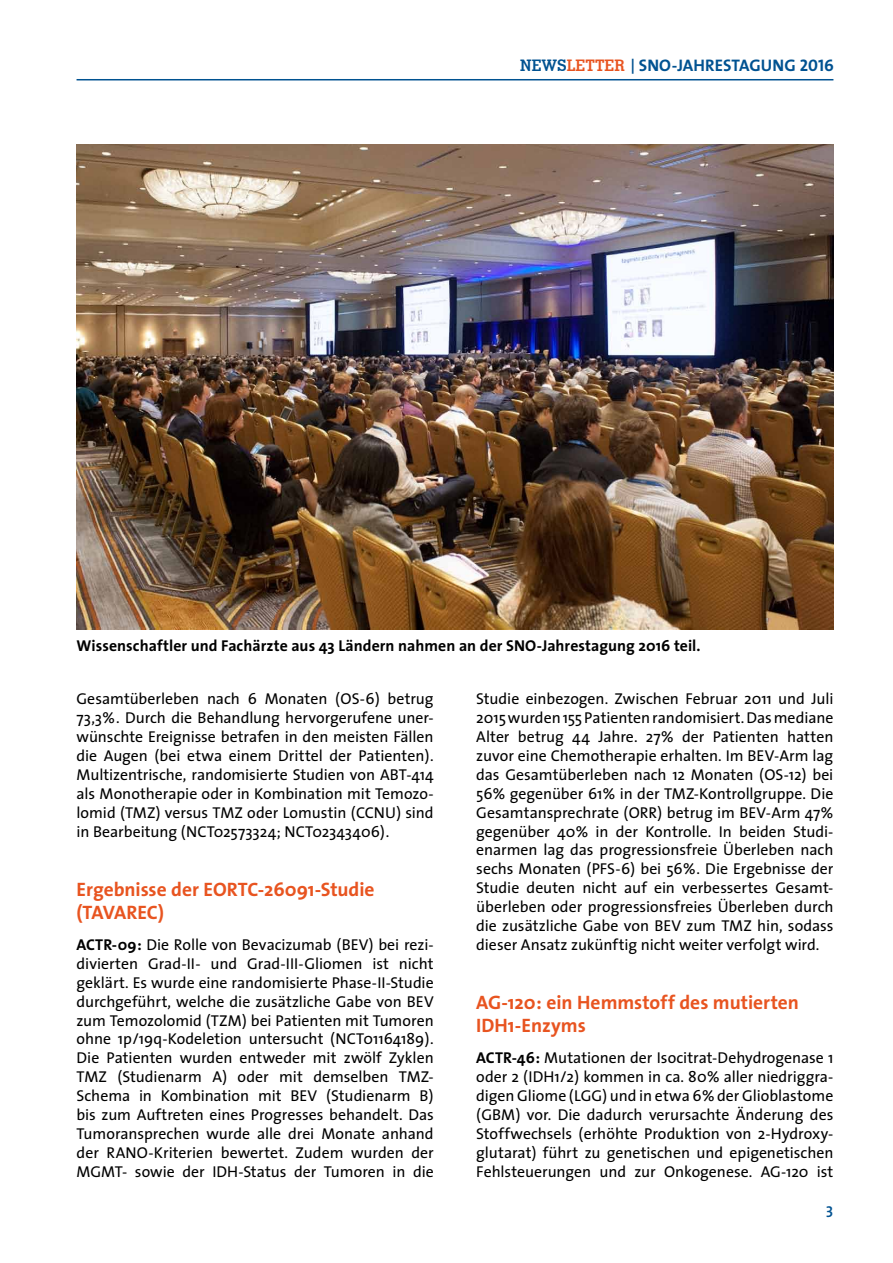
<style>
.page{position:relative;width:893px;height:1263px;background:#fff}
.page>*{position:absolute;margin:0;border:0;box-sizing:border-box;transform-origin:0 0}
.t1{font:700 19.5px/22.5px "The Sans";color:#e85420}
.t2{font:16.8px "The Sans Bold Caps";letter-spacing:.005em;color:#005291}
.t3{font:15.75px/18.9px "The Sans";color:#000;text-align:justify}
.t4{font:700 15.75px "The Sans";letter-spacing:.005em;color:#000}
.t5{font:15.75px "The Sans Semi Bold Caps";color:#005291}
.s1{font-family:"Geometric Slab 703 BT";font-weight:700;font-size:15.9px}
.s2{font-family:"Geometric Slab 703 BT";font-weight:700;font-size:15.9px;color:#e85420}
.s3{font-size:15px}
.s4{font-weight:700}
</style>
<div class="page">
<hr style="left:77px;top:79px;width:756px;height:1px;background:#005291">
<img style="left:77px;top:145px;width:756px;height:484px">
<p class="t2" style="left:520px;top:51px;width:315px"><span class="s1">NEWS</span><span class="s2">LETTER</span> <span class="s3">|</span> SNO-JAHRESTAGUNG 2016</p>
<p class="t4" style="left:77px;top:633px;width:626px">Wissenschaftler und Fachärzte aus 43 Ländern nahmen an der SNO-Jahrestagung 2016 teil.</p>
<p class="t3" style="left:77px;top:689px;width:359px">Gesamtüberleben nach 6 Monaten (OS-6) betrug 73,3%. Durch die Behandlung hervorgerufene uner&shy;wünschte Ereignisse betrafen in den meisten Fällen die Augen (bei etwa einem Drittel der Patienten).<br>Multizentrische, randomisierte Studien von ABT-414 als Monotherapie oder in Kombination mit Temozo&shy;lomid (TMZ) versus TMZ oder Lomustin (CCNU) sind in Bearbeitung (NCT02573324; NCT02343406).</p>
<p class="t1" style="left:77px;top:878px;width:299px">Ergebnisse der EORTC-26091-Studie (TAVAREC)</p>
<p class="t3" style="left:77px;top:935px;width:359px"><span class="s4">ACTR-09:</span> Die Rolle von Bevacizumab (BEV) bei rezi&shy;divierten Grad-II- und Grad-III-Gliomen ist nicht geklärt. Es wurde eine randomisierte Phase-II-Studie durchgeführt, welche die zusätzliche Gabe von BEV zum Temozolomid (TZM) bei Patienten mit Tumoren ohne 1p/19q-Kodeletion untersucht (NCT01164189).<br>Die Patienten wurden entweder mit zwölf Zyklen TMZ (Studienarm A) oder mit demselben TMZ-Schema in Kombination mit BEV (Studienarm B) bis zum Auftreten eines Progresses behandelt. Das Tumoransprechen wurde alle drei Monate anhand der RANO-Kriterien bewertet. Zudem wurden der MGMT- sowie der IDH-Status der Tumoren in die</p>
<p class="t3" style="left:476px;top:689px;width:359px">Studie einbezogen. Zwischen Februar 2011 und Juli 2015 wurden 155 Patienten randomisiert. Das mediane Alter betrug 44 Jahre. 27% der Patienten hatten zuvor eine Chemotherapie erhalten. Im BEV-Arm lag das Gesamtüberleben nach 12 Monaten (OS-12) bei 56% gegenüber 61% in der TMZ-Kontrollgruppe. Die Gesamtansprechrate (ORR) betrug im BEV-Arm 47% gegenüber 40% in der Kontrolle. In beiden Studi&shy;enarmen lag das progressionsfreie Überleben nach sechs Monaten (PFS-6) bei 56%. Die Ergebnisse der Studie deuten nicht auf ein verbessertes Gesamt&shy;überleben oder progressionsfreies Überleben durch die zusätzliche Gabe von BEV zum TMZ hin, sodass dieser Ansatz zukünftig nicht weiter verfolgt wird.</p>
<p class="t1" style="left:476px;top:991px;width:324px">AG-120: ein Hemmstoff des mutierten<br>IDH1-Enzyms</p>
<p class="t3" style="left:476px;top:1048px;width:359px"><span class="s4">ACTR-46:</span> Mutationen der Isocitrat-Dehydrogenase 1 oder 2 (IDH1/2) kommen in ca. 80% aller niedriggra&shy;digen Gliome (LGG) und in etwa 6% der Glioblastome (GBM) vor. Die dadurch verursachte Änderung des Stoffwechsels (erhöhte Produktion von 2-Hydroxy&shy;glutarat) führt zu genetischen und epigenetischen Fehlsteuerungen und zur Onkogenese. AG-120 ist</p>
<p class="t5" style="left:826px;top:1199px;width:9px">3</p>
</div>
